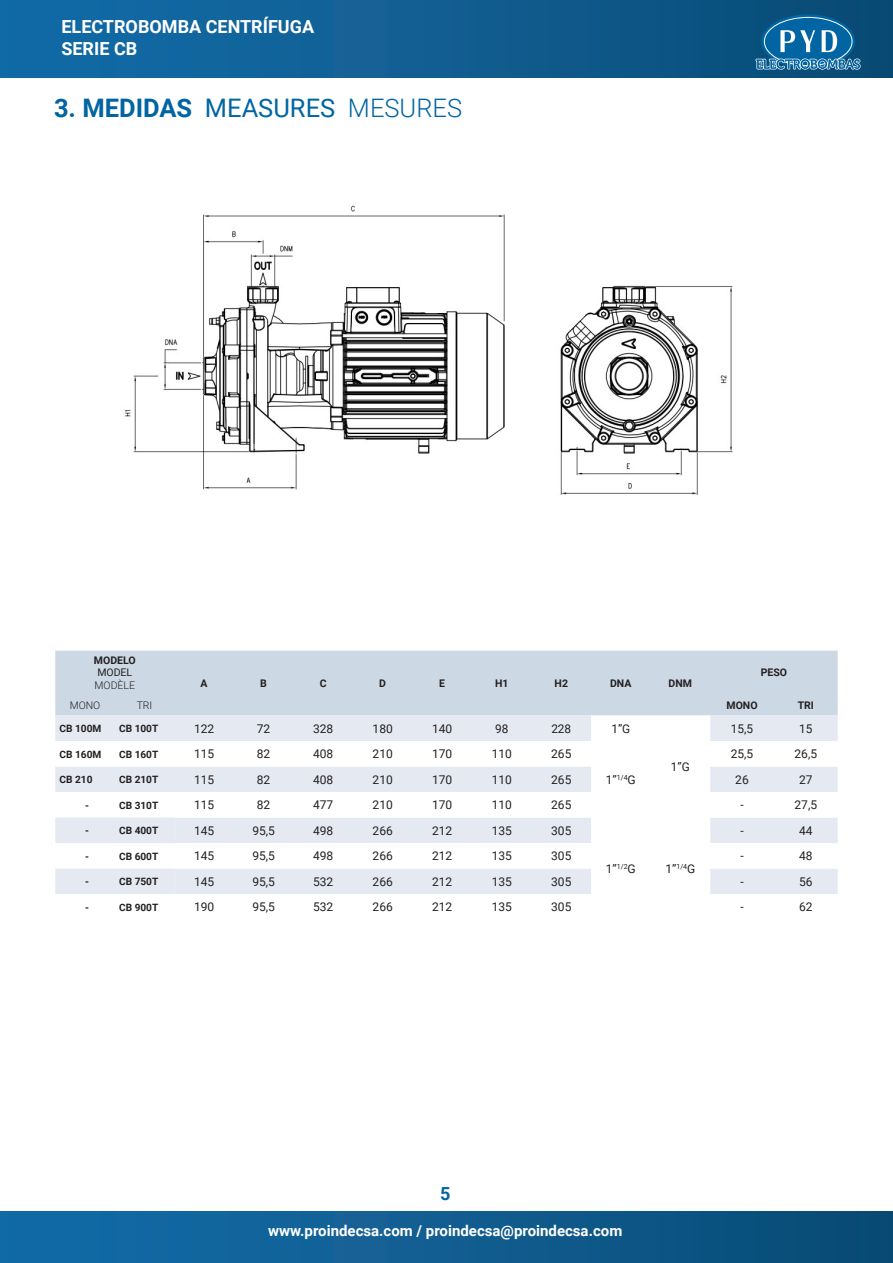
<style>
.page{position:relative;width:893px;height:1263px;background:#fff}
.page>*{position:absolute;margin:0;border:0;box-sizing:border-box;transform-origin:0 0}
.t1{font:700 25.5px "Roboto";color:#0065a2}
.t2{font:700 18px/21.6px "Roboto";color:#fff}
.t3{font:700 18px "Roboto";color:#0065a2}
.t4{font:700 15px "Roboto";color:#fff}
.t5{font:12px "Roboto";color:#231f20}
.t6{font:700 10.5px "Roboto";color:#231f20}
.t7{font:300 10.5px "Roboto";color:#231f20}
.t8{font:10.5px "Roboto";color:#231f20}
.t9{font:700 10.2px "Roboto";color:#231f20}
.s1{font-weight:400}
.s2{font-weight:300}
</style>
<div class="page">
<div style="left:0;top:0;width:893px;height:77px;background:linear-gradient(to right,#146daa,#0a4b75)"></div>
<div style="left:0;top:1211px;width:893px;height:52px;background:linear-gradient(to right,#146daa,#0a4b75)"></div>
<svg style="left:761px;top:14px;width:94px;height:54px"></svg>
<svg style="left:755px;top:28px;width:106px;height:50px;background:#2e77a4"></svg>
<div style="left:55px;top:651px;width:783px;height:64px;background:#cdd8e5"></div>
<svg style="left:55px;top:715px;width:783px;height:179px"></svg>
<svg style="left:55px;top:792px;width:119px;height:102px"></svg>
<img style="left:124px;top:205px;width:609px;height:290px">
<h2 class="t2" style="left:61px;top:16px;width:254px">ELECTROBOMBA CENTRÍFUGA<br>SERIE CB</h2>
<p class="t1" style="left:54px;top:90px;width:410px">3. MEDIDAS <span class="s1">MEASURES</span> <span class="s2">MESURES</span></p>
<p class="t6" style="left:94px;top:653px;width:43px">MODELO</p>
<p class="t8" style="left:97px;top:665px;width:36px">MODEL</p>
<p class="t7" style="left:95px;top:678px;width:42px">MODÈLE</p>
<p class="t6" style="left:201px;top:676px;width:9px">A</p>
<p class="t6" style="left:260px;top:676px;width:8px">B</p>
<p class="t6" style="left:320px;top:676px;width:8px">C</p>
<p class="t6" style="left:379px;top:676px;width:8px">D</p>
<p class="t6" style="left:439px;top:676px;width:7px">E</p>
<p class="t6" style="left:495px;top:676px;width:15px">H1</p>
<p class="t6" style="left:555px;top:676px;width:15px">H2</p>
<p class="t6" style="left:610px;top:676px;width:23px">DNA</p>
<p class="t6" style="left:669px;top:676px;width:25px">DNM</p>
<p class="t6" style="left:761px;top:665px;width:28px">PESO</p>
<p class="t7" style="left:70px;top:698px;width:32px">MONO</p>
<p class="t7" style="left:137px;top:698px;width:17px">TRI</p>
<p class="t6" style="left:726px;top:698px;width:33px">MONO</p>
<p class="t6" style="left:798px;top:698px;width:18px">TRI</p>
<p class="t9" style="left:60px;top:721px;width:43px">CB 100M</p>
<p class="t9" style="left:119px;top:721px;width:41px">CB 100T</p>
<p class="t5" style="left:194px;top:720px;width:22px">122</p>
<p class="t5" style="left:257px;top:720px;width:15px">72</p>
<p class="t5" style="left:313px;top:720px;width:22px">328</p>
<p class="t5" style="left:373px;top:720px;width:22px">180</p>
<p class="t5" style="left:432px;top:720px;width:22px">140</p>
<p class="t5" style="left:495px;top:720px;width:15px">98</p>
<p class="t5" style="left:551px;top:720px;width:21px">228</p>
<p class="t5" style="left:611px;top:720px;width:20px">1”G</p>
<p class="t5" style="left:671px;top:758px;width:20px">1”G</p>
<p class="t5" style="left:731px;top:720px;width:24px">15,5</p>
<p class="t5" style="left:799px;top:720px;width:15px">15</p>
<p class="t9" style="left:60px;top:747px;width:43px">CB 160M</p>
<p class="t9" style="left:119px;top:747px;width:41px">CB 160T</p>
<p class="t5" style="left:194px;top:745px;width:22px">115</p>
<p class="t5" style="left:257px;top:745px;width:15px">82</p>
<p class="t5" style="left:313px;top:745px;width:22px">408</p>
<p class="t5" style="left:373px;top:745px;width:22px">210</p>
<p class="t5" style="left:432px;top:745px;width:22px">170</p>
<p class="t5" style="left:492px;top:745px;width:22px">110</p>
<p class="t5" style="left:551px;top:745px;width:22px">265</p>
<p class="t5" style="left:731px;top:745px;width:24px">25,5</p>
<p class="t5" style="left:794px;top:745px;width:24px">26,5</p>
<p class="t5" style="left:606px;top:771px;width:31px">1”<sup>1/4</sup>G</p>
<p class="t9" style="left:60px;top:772px;width:35px">CB 210</p>
<p class="t9" style="left:119px;top:772px;width:41px">CB 210T</p>
<p class="t5" style="left:194px;top:771px;width:22px">115</p>
<p class="t5" style="left:257px;top:771px;width:15px">82</p>
<p class="t5" style="left:313px;top:771px;width:22px">408</p>
<p class="t5" style="left:373px;top:771px;width:22px">210</p>
<p class="t5" style="left:432px;top:771px;width:22px">170</p>
<p class="t5" style="left:492px;top:771px;width:22px">110</p>
<p class="t5" style="left:551px;top:771px;width:22px">265</p>
<p class="t5" style="left:735px;top:771px;width:15px">26</p>
<p class="t5" style="left:799px;top:771px;width:15px">27</p>
<p class="t9" style="left:85px;top:798px;width:5px">-</p>
<p class="t9" style="left:119px;top:798px;width:41px">CB 310T</p>
<p class="t5" style="left:194px;top:797px;width:22px">115</p>
<p class="t5" style="left:257px;top:797px;width:15px">82</p>
<p class="t5" style="left:313px;top:797px;width:22px">477</p>
<p class="t5" style="left:373px;top:797px;width:22px">210</p>
<p class="t5" style="left:432px;top:797px;width:22px">170</p>
<p class="t5" style="left:492px;top:797px;width:22px">110</p>
<p class="t5" style="left:551px;top:797px;width:22px">265</p>
<p class="t5" style="left:740px;top:797px;width:5px">-</p>
<p class="t5" style="left:794px;top:797px;width:24px">27,5</p>
<p class="t9" style="left:85px;top:823px;width:5px">-</p>
<p class="t9" style="left:119px;top:823px;width:41px">CB 400T</p>
<p class="t5" style="left:194px;top:822px;width:22px">145</p>
<p class="t5" style="left:252px;top:822px;width:24px">95,5</p>
<p class="t5" style="left:313px;top:822px;width:22px">498</p>
<p class="t5" style="left:373px;top:822px;width:22px">266</p>
<p class="t5" style="left:432px;top:822px;width:22px">212</p>
<p class="t5" style="left:492px;top:822px;width:22px">135</p>
<p class="t5" style="left:551px;top:822px;width:22px">305</p>
<p class="t5" style="left:606px;top:860px;width:31px">1”<sup>1/2</sup>G</p>
<p class="t5" style="left:665px;top:860px;width:31px">1”<sup>1/4</sup>G</p>
<p class="t5" style="left:740px;top:822px;width:5px">-</p>
<p class="t5" style="left:799px;top:822px;width:15px">44</p>
<p class="t9" style="left:85px;top:849px;width:5px">-</p>
<p class="t9" style="left:119px;top:849px;width:41px">CB 600T</p>
<p class="t5" style="left:194px;top:848px;width:22px">145</p>
<p class="t5" style="left:252px;top:848px;width:24px">95,5</p>
<p class="t5" style="left:313px;top:848px;width:22px">498</p>
<p class="t5" style="left:373px;top:848px;width:22px">266</p>
<p class="t5" style="left:432px;top:848px;width:22px">212</p>
<p class="t5" style="left:492px;top:848px;width:22px">135</p>
<p class="t5" style="left:551px;top:848px;width:22px">305</p>
<p class="t5" style="left:740px;top:848px;width:5px">-</p>
<p class="t5" style="left:799px;top:848px;width:15px">48</p>
<p class="t9" style="left:85px;top:874px;width:5px">-</p>
<p class="t9" style="left:119px;top:874px;width:41px">CB 750T</p>
<p class="t5" style="left:194px;top:873px;width:22px">145</p>
<p class="t5" style="left:252px;top:873px;width:24px">95,5</p>
<p class="t5" style="left:313px;top:873px;width:22px">532</p>
<p class="t5" style="left:373px;top:873px;width:22px">266</p>
<p class="t5" style="left:432px;top:873px;width:22px">212</p>
<p class="t5" style="left:492px;top:873px;width:22px">135</p>
<p class="t5" style="left:551px;top:873px;width:22px">305</p>
<p class="t5" style="left:740px;top:873px;width:5px">-</p>
<p class="t5" style="left:799px;top:873px;width:15px">56</p>
<p class="t9" style="left:85px;top:900px;width:5px">-</p>
<p class="t9" style="left:119px;top:900px;width:41px">CB 900T</p>
<p class="t5" style="left:194px;top:899px;width:22px">190</p>
<p class="t5" style="left:252px;top:899px;width:24px">95,5</p>
<p class="t5" style="left:313px;top:899px;width:22px">532</p>
<p class="t5" style="left:373px;top:899px;width:22px">266</p>
<p class="t5" style="left:432px;top:899px;width:22px">212</p>
<p class="t5" style="left:492px;top:899px;width:22px">135</p>
<p class="t5" style="left:551px;top:899px;width:22px">305</p>
<p class="t5" style="left:740px;top:899px;width:5px">-</p>
<p class="t5" style="left:799px;top:899px;width:15px">62</p>
<h2 class="t3" style="left:440px;top:1181px;width:12px">5</h2>
<p class="t4" style="left:268px;top:1220px;width:356px">www.proindecsa.com / proindecsa@proindecsa.com</p>
</div>
